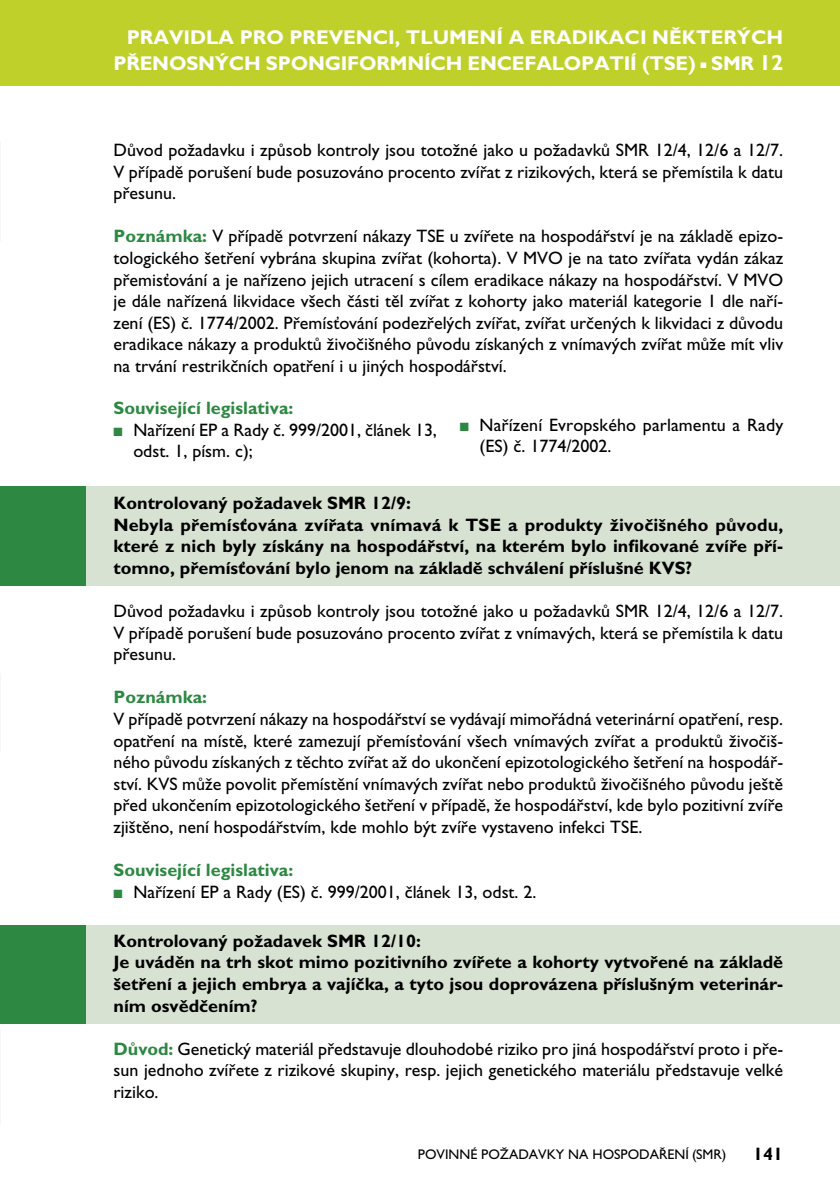
<style>
.page{position:relative;width:840px;height:1191px;background:#fff}
.page>*{position:absolute;margin:0;border:0;box-sizing:border-box;transform-origin:0 0}
.t1{font:700 20px "Gill Sans CE";letter-spacing:-.01em;color:#fff}
.t2{font:18px/21.6px "Gill Sans CE";color:#000;text-align:justify}
.t3{font:700 18px/21.6px "Gill Sans CE";color:#000}
.t4{font:700 18px "Gill Sans CE";color:#2d8842}
.t5{font:14px "Gill Sans CE";color:#000}
.s1{font-size:22px}
.s2{font-weight:700;color:#2d8842}
.s3{color:#2d8842}
</style>
<div class="page">
<div style="left:85px;top:487px;width:754px;height:99px;background:#d8e2d3"></div>
<div style="left:0;top:487px;width:85px;height:99px;background:#2d8842"></div>
<div style="left:85px;top:925px;width:754px;height:98px;background:#d8e2d3"></div>
<div style="left:0;top:925px;width:85px;height:98px;background:#2d8842"></div>
<div style="left:0;top:0;width:839px;height:85px;background:#c0d02a"></div>
<p class="t1" style="left:127px;top:26px;width:28px">Pravidla</p>
<p class="t1" style="left:239px;top:26px;width:15px">pro</p>
<p class="t1" style="left:289px;top:26px;width:14px">prevenci</p>
<p class="t1" style="left:395px;top:26px;width:26px">, tlumení</p>
<p class="t1" style="left:508px;top:26px;width:35px">a eradikaci</p>
<p class="t1" style="left:652px;top:26px;width:16px">některých</p>
<p class="t1" style="left:113px;top:52px;width:16px">přenosných</p>
<p class="t1" style="left:266px;top:52px;width:15px">spongiformních</p>
<p class="t1" style="left:467px;top:52px;width:14px">encefalopatií</p>
<p class="t1" style="left:641px;top:52px;width:143px">(TSE) ■ SMR <span class="s1">12</span></p>
<p class="t2" style="left:113px;top:139px;width:670px">Důvod požadavku i způsob kontroly jsou totožné jako u požadavků SMR 12/4, 12/6 a 12/7.<br>V případě porušení bude posuzováno procento zvířat z rizikových, která se přemístila k datu přesunu.</p>
<p class="t2" style="left:113px;top:225px;width:670px"><span class="s2">Poznámka:</span> V případě potvrzení nákazy TSE u zvířete na hospodářství je na základě epizo&shy;tologického šetření vybrána skupina zvířat (kohorta). V MVO je na tato zvířata vydán zákaz přemisťování a je nařízeno jejich utracení s cílem eradikace nákazy na hospodářství. V MVO je dále nařízená likvidace všech části těl zvířat z kohorty jako materiál kategorie 1 dle naří&shy;zení (ES) č. 1774/2002. Přemísťování podezřelých zvířat, zvířat určených k likvidaci z důvodu eradikace nákazy a produktů živočišného původu získaných z vnímavých zvířat může mít vliv na trvání restrikčních opatření i u jiných hospodářství.</p>
<p class="t4" style="left:113px;top:397px;width:181px">Související legislativa:</p>
<p class="t2" style="left:133px;top:419px;width:305px;text-indent:-20px"><span class="s3">■</span> Nařízení EP a Rady č. 999/2001, článek 13, odst. 1, písm. c);</p>
<p class="t2" style="left:479px;top:414px;width:305px;text-indent:-20px"><span class="s3">■</span> Nařízení Evropského parlamentu a Rady (ES) č. 1774/2002.</p>
<p class="t3" style="left:113px;top:492px;width:671px">Kontrolovaný požadavek SMR 12/9:<br>Nebyla přemísťována zvířata vnímavá k TSE a produkty živočišného původu, které z nich byly získány na hospodářství, na kterém bylo infikované zvíře pří&shy;tomno, přemísťování bylo jenom na základě schválení příslušné KVS?</p>
<p class="t2" style="left:113px;top:600px;width:670px">Důvod požadavku i způsob kontroly jsou totožné jako u požadavků SMR 12/4, 12/6 a 12/7.<br>V případě porušení bude posuzováno procento zvířat z vnímavých, která se přemístila k datu přesunu.</p>
<p class="t4" style="left:113px;top:687px;width:95px">Poznámka:</p>
<p class="t2" style="left:113px;top:708px;width:670px">V případě potvrzení nákazy na hospodářství se vydávají mimořádná veterinární opatření, resp. opatření na místě, které zamezují přemísťování všech vnímavých zvířat a produktů živočiš&shy;ného původu získaných z těchto zvířat až do ukončení epizotologického šetření na hospodář&shy;ství. KVS může povolit přemístění vnímavých zvířat nebo produktů živočišného původu ještě před ukončením epizotologického šetření v případě, že hospodářství, kde bylo pozitivní zvíře zjištěno, není hospodářstvím, kde mohlo být zvíře vystaveno infekci TSE.</p>
<p class="t4" style="left:113px;top:859px;width:181px">Související legislativa:</p>
<p class="t2" style="left:113px;top:881px;width:424px"><span class="s3">■</span> Nařízení EP a Rady (ES) č. 999/2001, článek 13, odst. 2.</p>
<p class="t3" style="left:113px;top:930px;width:671px">Kontrolovaný požadavek SMR 12/10:<br>Je uváděn na trh skot mimo pozitivního zvířete a kohorty vytvořené na základě šetření a jejich embrya a vajíčka, a tyto jsou doprovázena příslušným veterinár&shy;ním osvědčením?</p>
<p class="t2" style="left:113px;top:1038px;width:670px"><span class="s2">Důvod:</span> Genetický materiál představuje dlouhodobé riziko pro jiná hospodářství proto i pře&shy;sun jednoho zvířete z rizikové skupiny, resp. jejich genetického materiálu představuje velké riziko.</p>
<p class="t5" style="left:417px;top:1146px;width:10px">povinn</p>
<p class="t5" style="left:470px;top:1146px;width:22px">é požadavk</p>
<p class="t5" style="left:555px;top:1146px;width:47px">y na hospodaření</p>
<p class="t5" style="left:692px;top:1146px;width:36px">(smr)</p>
<p class="t3" style="left:752px;top:1143px;width:31px">141</p>
</div>
